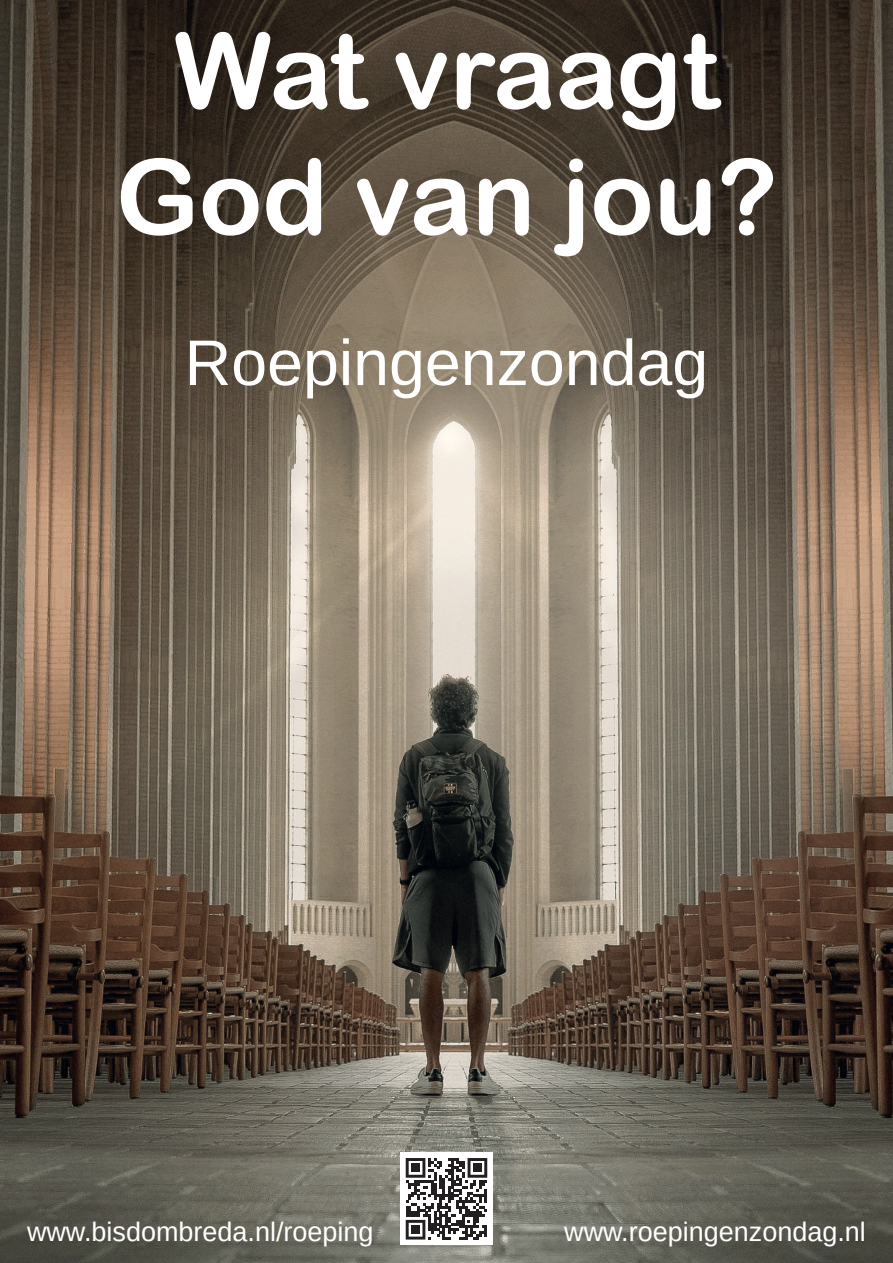
<style>
.page{position:relative;width:893px;height:1263px;background:#fff}
.page>*{position:absolute;margin:0;border:0;box-sizing:border-box;transform-origin:0 0}
.t1{font:105px/126px "Arial Rounded MT Bold";color:#fff;text-align:center}
.t2{font:64.5px "Arimo";color:#fff}
.t3{font:27px "Arimo";color:#fff}
</style>
<div class="page">
<img style="left:0;top:0;width:893px;height:1263px">
<div style="left:400px;top:1152px;width:93px;height:93px;background:#fff"></div>
<svg style="left:406px;top:1158px;width:81px;height:81px"></svg>
<div style="left:411px;top:1164px;width:9px;height:8px;background:#231f20"></div>
<div style="left:473px;top:1164px;width:9px;height:8px;background:#231f20"></div>
<div style="left:411px;top:1225px;width:9px;height:9px;background:#231f20"></div>
<h1 class="t1" style="left:116px;top:7px;width:663px">Wat vraagt<br>God van jou?</h1>
<h2 class="t2" style="left:185px;top:322px;width:525px">Roepingenzondag</h2>
<p class="t3" style="left:27px;top:1214px;width:348px">www.bisdombreda.nl/roeping</p>
<p class="t3" style="left:564px;top:1214px;width:303px">www.roepingenzondag.nl</p>
</div>
